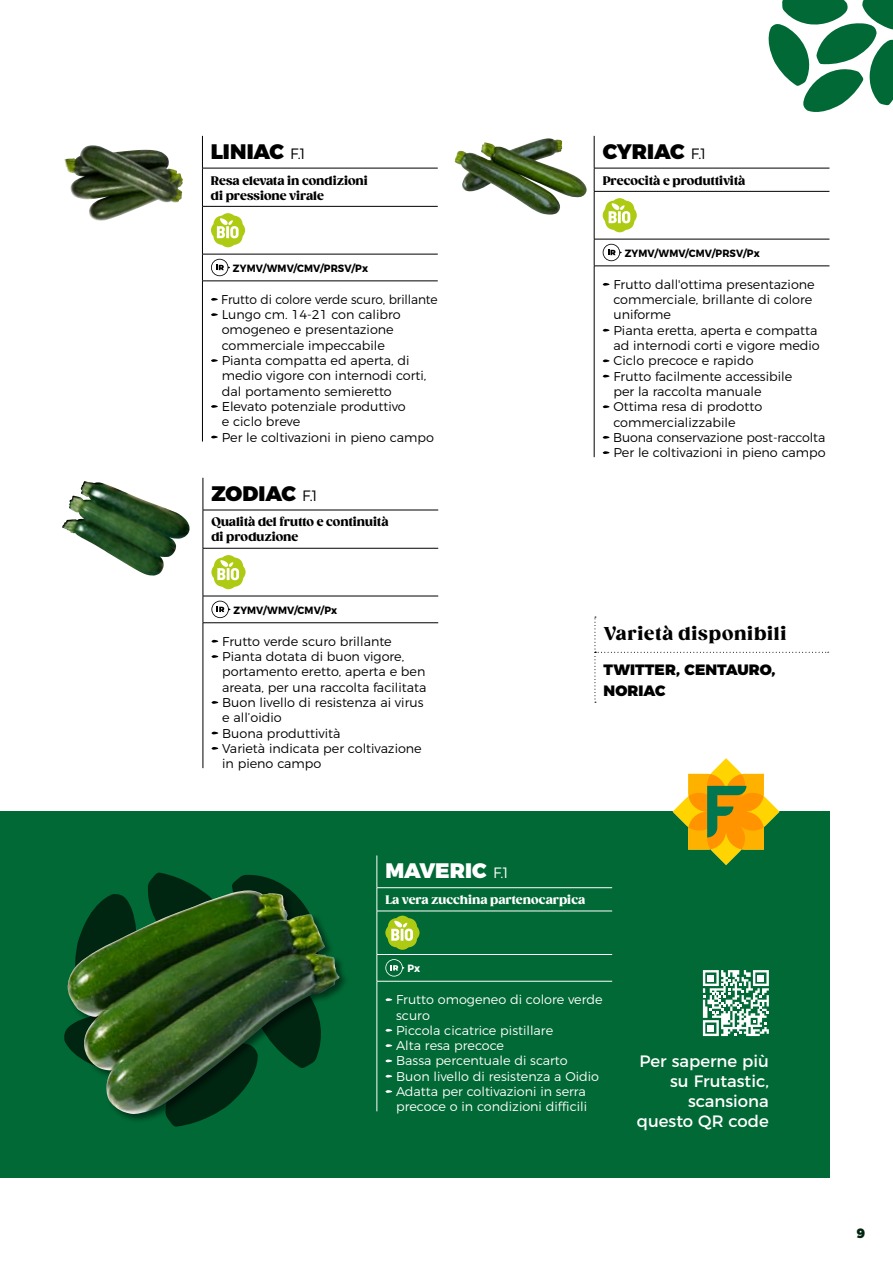
<style>
.page{position:relative;width:893px;height:1263px;background:#fff}
.page>*{position:absolute;margin:0;border:0;box-sizing:border-box;transform-origin:0 0}
.t1{font:900 21px "Montserrat";letter-spacing:-.005em;color:#000}
.t2{font:900 21px "Montserrat";color:#fff}
.t3{font:900 18px "Gazpacho";letter-spacing:.04em;color:#000}
.t4{font:16.5px/19.8px "Montserrat";color:#fff;text-align:right}
.t5{font:900 15px/21px "Montserrat";letter-spacing:.005em;color:#000}
.t6{font:900 13.5px "Montserrat";color:#002511}
.t7{font:300 12.75px/15.3px "Montserrat";color:#000}
.t8{font:300 12.75px/15.3px "Montserrat";color:#000;scale:.96 1}
.t9{font:300 12.75px/15.3px "Montserrat";color:#fff}
.t10{font:900 12px/15px "Gazpacho";color:#000}
.t11{font:900 12px "Gazpacho";color:#fff}
.t12{font:700 10.5px "Montserrat";letter-spacing:.01em;color:#000;scale:.94 1}
.t13{font:700 10.5px "Montserrat";color:#fff;scale:.94 1}
.s1{font-weight:300;font-size:15px}
</style>
<div class="page">
<hr style="left:594px;top:168px;width:235px;height:1px;background:#000">
<hr style="left:594px;top:191px;width:235px;height:1px;background:#000">
<hr style="left:594px;top:239px;width:235px;height:1px;background:#000">
<hr style="left:594px;top:266px;width:235px;height:1px;background:#000">
<hr style="left:594px;top:136px;width:1px;height:32px;background:#000">
<svg style="left:594px;top:168px;width:1px;height:23px"></svg>
<hr style="left:594px;top:192px;width:1px;height:47px;background:#000">
<svg style="left:594px;top:239px;width:1px;height:27px"></svg>
<hr style="left:594px;top:266px;width:1px;height:191px;background:#000">
<svg style="left:603px;top:198px;width:34px;height:34px"></svg>
<svg style="left:603px;top:244px;width:19px;height:17px"></svg>
<svg style="left:603px;top:283px;width:7px;height:3px"></svg>
<svg style="left:603px;top:329px;width:7px;height:3px"></svg>
<svg style="left:603px;top:359px;width:7px;height:3px"></svg>
<svg style="left:603px;top:374px;width:7px;height:4px"></svg>
<svg style="left:603px;top:405px;width:7px;height:3px"></svg>
<svg style="left:603px;top:436px;width:7px;height:3px"></svg>
<svg style="left:603px;top:451px;width:7px;height:3px"></svg>
<img style="left:455px;top:138px;width:132px;height:77px">
<hr style="left:202px;top:168px;width:236px;height:1px;background:#000">
<hr style="left:202px;top:206px;width:236px;height:1px;background:#000">
<hr style="left:202px;top:254px;width:236px;height:1px;background:#000">
<hr style="left:202px;top:281px;width:236px;height:1px;background:#000">
<hr style="left:202px;top:136px;width:1px;height:32px;background:#000">
<hr style="left:202px;top:168px;width:1px;height:38px;background:#000">
<hr style="left:202px;top:207px;width:1px;height:47px;background:#000">
<svg style="left:202px;top:254px;width:1px;height:27px"></svg>
<hr style="left:202px;top:281px;width:1px;height:161px;background:#000">
<svg style="left:211px;top:213px;width:34px;height:34px"></svg>
<svg style="left:211px;top:259px;width:19px;height:17px"></svg>
<svg style="left:211px;top:298px;width:7px;height:3px"></svg>
<svg style="left:211px;top:313px;width:7px;height:3px"></svg>
<svg style="left:211px;top:359px;width:7px;height:3px"></svg>
<svg style="left:211px;top:405px;width:7px;height:3px"></svg>
<svg style="left:211px;top:435px;width:7px;height:3px"></svg>
<img style="left:64px;top:145px;width:119px;height:76px">
<hr style="left:203px;top:510px;width:235px;height:1px;background:#000">
<hr style="left:203px;top:548px;width:235px;height:1px;background:#000">
<hr style="left:203px;top:596px;width:235px;height:1px;background:#000">
<hr style="left:203px;top:622px;width:235px;height:1px;background:#000">
<hr style="left:203px;top:478px;width:1px;height:32px;background:#000">
<hr style="left:203px;top:510px;width:1px;height:38px;background:#000">
<hr style="left:203px;top:548px;width:1px;height:48px;background:#000">
<svg style="left:203px;top:596px;width:1px;height:27px"></svg>
<hr style="left:203px;top:623px;width:1px;height:145px;background:#000">
<svg style="left:211px;top:555px;width:35px;height:34px"></svg>
<svg style="left:211px;top:601px;width:19px;height:17px"></svg>
<svg style="left:211px;top:640px;width:8px;height:3px"></svg>
<svg style="left:211px;top:655px;width:8px;height:3px"></svg>
<svg style="left:211px;top:701px;width:8px;height:3px"></svg>
<svg style="left:211px;top:731px;width:8px;height:3px"></svg>
<svg style="left:211px;top:747px;width:8px;height:3px"></svg>
<svg style="left:768px;top:0;width:125px;height:112px"></svg>
<svg style="left:594px;top:617px;width:235px;height:86px"></svg>
<img style="left:62px;top:481px;width:128px;height:95px">
<div style="left:0;top:812px;width:829px;height:366px;background:#006935"></div>
<svg style="left:672px;top:758px;width:108px;height:107px"></svg>
<svg style="left:703px;top:970px;width:66px;height:66px"></svg>
<div style="left:707px;top:975px;width:7px;height:6px;background:#fff"></div>
<div style="left:757px;top:975px;width:7px;height:6px;background:#fff"></div>
<div style="left:707px;top:1025px;width:7px;height:6px;background:#fff"></div>
<svg style="left:64px;top:872px;width:225px;height:255px"></svg>
<hr style="left:377px;top:855px;width:1px;height:32px;background:#fff">
<hr style="left:377px;top:981px;width:1px;height:130px;background:#fff">
<hr style="left:377px;top:887px;width:235px;height:1px;background:#fff">
<svg style="left:377px;top:888px;width:1px;height:23px"></svg>
<hr style="left:377px;top:911px;width:235px;height:1px;background:#fff">
<hr style="left:377px;top:911px;width:1px;height:43px;background:#fff">
<hr style="left:377px;top:954px;width:235px;height:1px;background:#fff">
<svg style="left:377px;top:955px;width:1px;height:26px"></svg>
<hr style="left:377px;top:981px;width:235px;height:1px;background:#fff">
<svg style="left:385px;top:916px;width:34px;height:34px"></svg>
<svg style="left:385px;top:959px;width:19px;height:17px"></svg>
<svg style="left:385px;top:998px;width:8px;height:3px"></svg>
<svg style="left:385px;top:1029px;width:8px;height:3px"></svg>
<svg style="left:385px;top:1044px;width:8px;height:3px"></svg>
<svg style="left:385px;top:1059px;width:8px;height:3px"></svg>
<svg style="left:385px;top:1074px;width:8px;height:4px"></svg>
<svg style="left:385px;top:1090px;width:8px;height:3px"></svg>
<div style="left:67px;top:889px;width:282px;height:234px;background:#000;opacity:.5"></div>
<img style="left:67px;top:890px;width:273px;height:224px">
<h1 class="t1" style="left:211px;top:134px;width:96px">LINIAC <span class="s1">F.1</span></h1>
<p class="t10" style="left:211px;top:173px;width:158px">Resa elevata in condizioni di pressione virale</p>
<p class="t12" style="left:233px;top:259px;width:145px">ZYMV/WMV/CMV/PRSV/Px</p>
<p class="t8" style="left:221px;top:291px;width:227px">Frutto di colore verde scuro, brillante<br>Lungo cm. 14-21 con calibro omogeneo e presentazione commerciale impeccabile<br>Pianta compatta ed aperta, di medio vigore con internodi corti, dal portamento semieretto<br>Elevato potenziale produttivo<br>e ciclo breve<br>Per le coltivazioni in pieno campo</p>
<h1 class="t1" style="left:211px;top:475px;width:108px">ZODIAC <span class="s1">F.1</span></h1>
<p class="t10" style="left:211px;top:515px;width:179px">Qualità del frutto e continuità di produzione</p>
<p class="t12" style="left:233px;top:601px;width:112px">ZYMV/WMV/CMV/Px</p>
<p class="t7" style="left:222px;top:632px;width:206px">Frutto verde scuro brillante<br>Pianta dotata di buon vigore, portamento eretto, aperta e ben areata, per una raccolta facilitata<br>Buon livello di resistenza ai virus e all’oidio<br>Buona produttività<br>Varietà indicata per coltivazione in pieno campo</p>
<h1 class="t1" style="left:603px;top:134px;width:105px">CYRIAC <span class="s1">F.1</span></h1>
<p class="t10" style="left:603px;top:173px;width:144px">Precocità e produttività</p>
<p class="t12" style="left:625px;top:244px;width:145px">ZYMV/WMV/CMV/PRSV/Px</p>
<p class="t7" style="left:613px;top:276px;width:214px">Frutto dall'ottima presentazione commerciale, brillante di colore uniforme<br>Pianta eretta, aperta e compatta ad internodi corti e vigore medio<br>Ciclo precoce e rapido<br>Frutto facilmente accessibile<br>per la raccolta manuale<br>Ottima resa di prodotto commercializzabile<br>Buona conservazione post-raccolta<br>Per le coltivazioni in pieno campo</p>
<h2 class="t3" style="left:603px;top:622px;width:184px">Varietà disponibili</h2>
<p class="t5" style="left:603px;top:658px;width:174px">TWITTER, CENTAURO,<br>NORIAC</p>
<h1 class="t2" style="left:385px;top:853px;width:124px">MAVERIC <span class="s1">F.1</span></h1>
<p class="t11" style="left:385px;top:892px;width:201px">La vera zucchina partenocarpica</p>
<p class="t13" style="left:407px;top:960px;width:15px">Px</p>
<p class="t9" style="left:396px;top:991px;width:208px">Frutto omogeneo di colore verde scuro<br>Piccola cicatrice pistillare<br>Alta resa precoce<br>Bassa percentuale di scarto<br>Buon livello di resistenza a Oidio<br>Adatta per coltivazioni in serra precoce o in condizioni difficili</p>
<p class="t4" style="left:637px;top:1050px;width:133px">Per saperne più su Frutastic, scansiona questo QR code</p>
<p class="t6" style="left:857px;top:1221px;width:10px">9</p>
</div>
